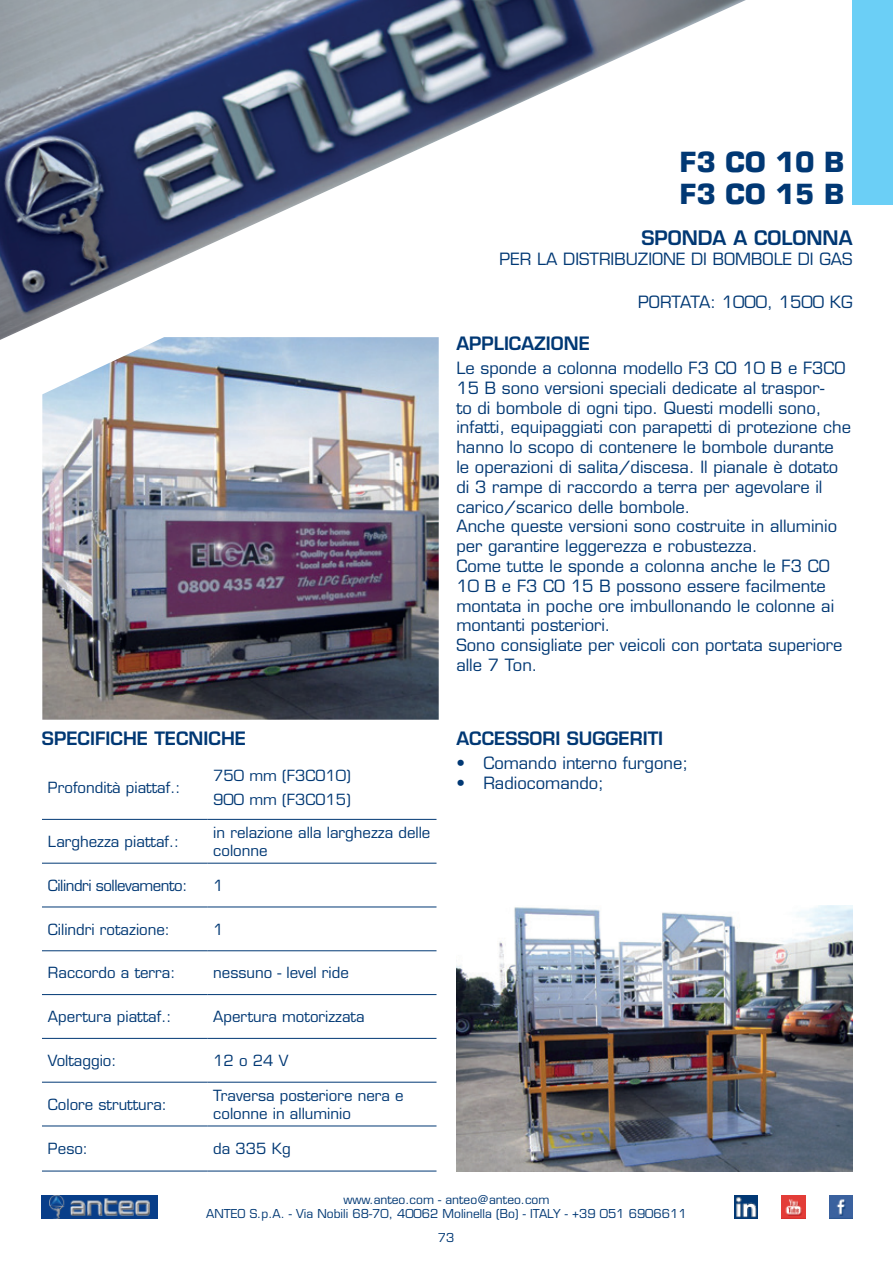
<style>
.page{position:relative;width:893px;height:1263px;background:#fff}
.page>*{position:absolute;margin:0;border:0;box-sizing:border-box;transform-origin:0 0}
.t1{font:700 27px/32.4px "Eurostile";color:#013874}
.t2{font:600 19.5px "Eurostile";color:#013874}
.t3{font:600 18px "Eurostile";color:#013874}
.t4{font:16.5px/19.8px "Eurostile LT Std";color:#013874}
.t5{font:15px/18px "Eurostile LT Std";color:#013874}
.t6{font:15px "Eurostile LT Std";letter-spacing:-.03em;color:#013874}
.t7{font:12px/14.4px "Eurostile LT Std";color:#013874;text-align:center}
</style>
<div class="page">
<svg style="left:0;top:0;width:887px;height:340px"></svg>
<img style="left:829px;top:1195px;width:24px;height:23px">
<img style="left:734px;top:1195px;width:24px;height:23px">
<img style="left:782px;top:1195px;width:23px;height:23px">
<div style="left:41px;top:1195px;width:117px;height:23px;background:#083e89"></div>
<img style="left:50px;top:1195px;width:100px;height:23px">
<img style="left:456px;top:905px;width:396px;height:267px">
<img style="left:42px;top:337px;width:397px;height:383px">
<hr style="left:207px;top:819px;width:229px;height:1px;background:#013874">
<hr style="left:207px;top:863px;width:229px;height:1px;background:#013874">
<hr style="left:207px;top:906px;width:229px;height:1px;background:#013874">
<hr style="left:207px;top:950px;width:229px;height:1px;background:#013874">
<hr style="left:42px;top:994px;width:165px;height:1px;background:#013874">
<hr style="left:207px;top:994px;width:229px;height:1px;background:#013874">
<hr style="left:42px;top:1038px;width:165px;height:1px;background:#013874">
<hr style="left:207px;top:1038px;width:229px;height:1px;background:#013874">
<hr style="left:42px;top:1082px;width:165px;height:1px;background:#013874">
<hr style="left:207px;top:1082px;width:229px;height:1px;background:#013874">
<hr style="left:42px;top:1125px;width:165px;height:1px;background:#013874">
<hr style="left:207px;top:1125px;width:229px;height:1px;background:#013874">
<hr style="left:42px;top:1171px;width:165px;height:1px;background:#013874">
<hr style="left:207px;top:1171px;width:229px;height:1px;background:#013874">
<hr style="left:42px;top:819px;width:165px;height:1px;background:#013874">
<hr style="left:42px;top:863px;width:165px;height:1px;background:#013874">
<hr style="left:42px;top:906px;width:165px;height:1px;background:#013874">
<hr style="left:42px;top:950px;width:165px;height:1px;background:#013874">
<div style="left:853px;top:0;width:40px;height:204px;background:#6bcff6"></div>
<p class="t3" style="left:42px;top:727px;width:205px">SPECIFICHE TECNICHE</p>
<p class="t5" style="left:48px;top:779px;width:134px">Profondità piattaf.:</p>
<p class="t5" style="left:213px;top:764px;width:139px;line-height:24px">750 mm (F3CO10)<br>900 mm (F3CO15)</p>
<p class="t5" style="left:48px;top:832px;width:133px">Larghezza piattaf.:</p>
<p class="t5" style="left:213px;top:823px;width:219px">in relazione alla larghezza delle colonne</p>
<p class="t6" style="left:48px;top:876px;width:141px">Cilindri sollevamento:</p>
<p class="t5" style="left:213px;top:876px;width:12px">1</p>
<p class="t5" style="left:48px;top:920px;width:124px">Cilindri rotazione:</p>
<p class="t5" style="left:213px;top:920px;width:12px">1</p>
<p class="t5" style="left:48px;top:964px;width:129px">Raccordo a terra:</p>
<p class="t5" style="left:213px;top:964px;width:137px">nessuno - level ride</p>
<p class="t5" style="left:48px;top:1008px;width:125px">Apertura piattaf.:</p>
<p class="t5" style="left:213px;top:1008px;width:153px">Apertura motorizzata</p>
<p class="t5" style="left:48px;top:1051px;width:70px">Voltaggio:</p>
<p class="t5" style="left:213px;top:1051px;width:77px">12 o 24 V</p>
<p class="t5" style="left:48px;top:1095px;width:121px">Colore struttura:</p>
<p class="t5" style="left:213px;top:1086px;width:192px">Traversa posteriore nera e colonne in alluminio</p>
<p class="t5" style="left:48px;top:1140px;width:42px">Peso:</p>
<p class="t5" style="left:213px;top:1140px;width:79px">da 335 Kg</p>
<h1 class="t1" style="left:680px;top:146px;width:166px">F3 CO 10 B<br>F3 CO 15 B</h1>
<p class="t2" style="left:641px;top:226px;width:213px">SPONDA A COLONNA</p>
<p class="t4" style="left:500px;top:249px;width:354px">PER LA DISTRIBUZIONE DI BOMBOLE DI GAS</p>
<p class="t4" style="left:638px;top:292px;width:216px">PORTATA: 1000, 1500 KG</p>
<p class="t3" style="left:456px;top:332px;width:135px">APPLICAZIONE</p>
<p class="t4" style="left:456px;top:358px;width:396px">Le sponde a colonna modello F3 CO 10 B e F3CO 15 B sono versioni speciali dedicate al traspor-<br>to di bombole di ogni tipo. Questi modelli sono, infatti, equipaggiati con parapetti di protezione che hanno lo scopo di contenere le bombole durante<br>le operazioni di salita/discesa. Il pianale è dotato di 3 rampe di raccordo a terra per agevolare il carico/scarico delle bombole.<br>Anche queste versioni sono costruite in alluminio per garantire leggerezza e robustezza.<br>Come tutte le sponde a colonna anche le F3 CO 10 B e F3 CO 15 B possono essere facilmente montata in poche ore imbullonando le colonne ai montanti posteriori.<br>Sono consigliate per veicoli con portata superiore alle 7 Ton.</p>
<p class="t3" style="left:456px;top:727px;width:208px">ACCESSORI SUGGERITI</p>
<p class="t4" style="left:456px;top:753px;width:233px">• Comando interno furgone;</p>
<p class="t4" style="left:456px;top:773px;width:149px">• Radiocomando;</p>
<p class="t7" style="left:206px;top:1192px;width:482px">www.anteo.com - anteo@anteo.com<br>ANTEO S.p.A. - Via Nobili 68-70, 40062 Molinella (Bo) - ITALY - +39 051 6906611</p>
<p class="t7" style="left:438px;top:1231px;width:18px">73</p>
</div>
